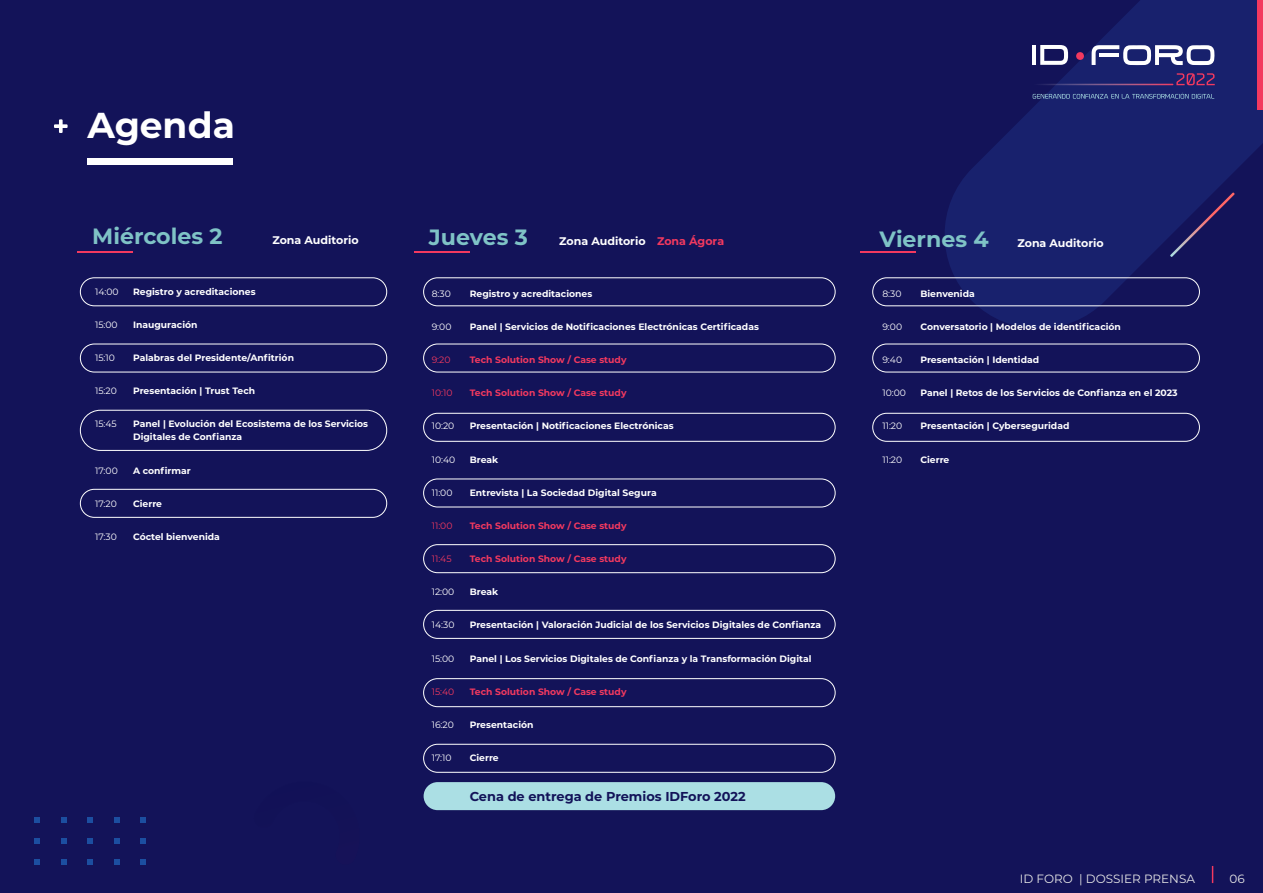
<style>
.page{position:relative;width:1263px;height:893px;background:#131359}
.page>*{position:absolute;margin:0;border:0;box-sizing:border-box;transform-origin:0 0}
.t1{font:700 36px "Montserrat";color:#fff}
.t2{font:700 22.05px "Montserrat";color:#7fc3c6}
.t3{font:700 12.9px "Montserrat";color:#131359}
.t4{font:12px "Montserrat";color:#e6e6e6}
.t5{font:700 11.1px "Montserrat";color:#fff}
.t6{font:700 9.15px/12.9px "Montserrat";color:#fff}
.t7{font:700 9.15px "Montserrat";color:#f3395f}
.t8{font:9.15px "Montserrat";color:#fff}
.t9{font:9.15px "Montserrat";color:#f3395f}
.s1{color:#f3395f}
</style>
<div class="page">
<svg style="left:945px;top:0;width:318px;height:328px;fill:#18216d"></svg>
<svg style="left:1170px;top:193px;width:65px;height:64px"></svg>
<svg style="left:34px;top:817px;width:6px;height:6px"></svg>
<svg style="left:61px;top:817px;width:5px;height:6px"></svg>
<svg style="left:87px;top:817px;width:6px;height:6px"></svg>
<svg style="left:114px;top:817px;width:6px;height:6px"></svg>
<svg style="left:140px;top:817px;width:6px;height:6px"></svg>
<svg style="left:34px;top:838px;width:6px;height:6px"></svg>
<svg style="left:61px;top:838px;width:5px;height:6px"></svg>
<svg style="left:87px;top:838px;width:6px;height:6px"></svg>
<svg style="left:114px;top:838px;width:6px;height:6px"></svg>
<svg style="left:140px;top:838px;width:6px;height:6px"></svg>
<svg style="left:34px;top:859px;width:6px;height:6px"></svg>
<svg style="left:61px;top:859px;width:5px;height:6px"></svg>
<svg style="left:87px;top:859px;width:6px;height:6px"></svg>
<svg style="left:114px;top:859px;width:6px;height:6px"></svg>
<svg style="left:140px;top:859px;width:6px;height:6px"></svg>
<svg style="left:1212px;top:866px;width:1px;height:17px"></svg>
<div style="left:1258px;top:0;width:5px;height:109px;background:#f3395f"></div>
<svg style="left:1040px;top:45px;width:28px;height:20px"></svg>
<svg style="left:1091px;top:45px;width:123px;height:20px"></svg>
<hr style="left:1099px;top:53px;width:20px;height:4px;background:#fff">
<hr style="left:1032px;top:45px;width:4px;height:20px;background:#fff">
<div style="left:1076px;top:52px;width:8px;height:8px;background:#f3395f;border-radius:50%"></div>
<svg style="left:1176px;top:73px;width:39px;height:12px"></svg>
<svg style="left:1033px;top:93px;width:181px;height:6px"></svg>
<svg style="left:1032px;top:84px;width:141px;height:1px"></svg>
<svg style="left:54px;top:119px;width:14px;height:14px"></svg>
<div style="left:87px;top:158px;width:146px;height:6px;background:#fff"></div>
<div style="left:80px;top:278px;width:307px;height:28px;border:1px solid #fff;border-radius:14px"></div>
<div style="left:423px;top:278px;width:412px;height:28px;border:1px solid #fff;border-radius:14px"></div>
<div style="left:872px;top:278px;width:327px;height:28px;border:1px solid #fff;border-radius:14px"></div>
<div style="left:872px;top:344px;width:327px;height:28px;border:1px solid #fff;border-radius:14px"></div>
<div style="left:872px;top:413px;width:327px;height:28px;border:1px solid #fff;border-radius:14px"></div>
<div style="left:423px;top:344px;width:412px;height:28px;border:1px solid #fff;border-radius:14px"></div>
<div style="left:423px;top:413px;width:412px;height:28px;border:1px solid #fff;border-radius:14px"></div>
<div style="left:423px;top:479px;width:412px;height:28px;border:1px solid #fff;border-radius:14px"></div>
<div style="left:423px;top:544px;width:412px;height:29px;border:1px solid #fff;border-radius:14px"></div>
<div style="left:423px;top:610px;width:412px;height:28px;border:1px solid #fff;border-radius:14px"></div>
<div style="left:423px;top:678px;width:412px;height:29px;border:1px solid #fff;border-radius:14px"></div>
<div style="left:423px;top:744px;width:412px;height:28px;border:1px solid #fff;border-radius:14px"></div>
<div style="left:424px;top:782px;width:411px;height:28px;background:#abdfe4;border-radius:14px"></div>
<div style="left:80px;top:344px;width:307px;height:28px;border:1px solid #fff;border-radius:14px"></div>
<div style="left:80px;top:489px;width:307px;height:28px;border:1px solid #fff;border-radius:14px"></div>
<div style="left:80px;top:410px;width:307px;height:41px;border:1px solid #fff;border-radius:20px"></div>
<hr style="left:77px;top:251px;width:56px;height:2px;background:#f3395f">
<hr style="left:414px;top:251px;width:56px;height:2px;background:#f3395f">
<hr style="left:860px;top:251px;width:56px;height:2px;background:#f3395f">
<h1 class="t1" style="left:87px;top:99px;width:149px">Agenda</h1>
<h2 class="t2" style="left:92px;top:220px;width:132px">Miércoles 2</h2>
<p class="t5" style="left:272px;top:232px;width:88px">Zona Auditorio</p>
<h2 class="t2" style="left:429px;top:221px;width:100px">Jueves 3</h2>
<p class="t5" style="left:559px;top:233px;width:166px">Zona Auditorio <span class="s1">Zona Ágora</span></p>
<h2 class="t2" style="left:879px;top:223px;width:111px">Viernes 4</h2>
<p class="t5" style="left:1017px;top:235px;width:88px">Zona Auditorio</p>
<p class="t8" style="left:95px;top:285px;width:25px">14:00</p>
<p class="t8" style="left:95px;top:318px;width:24px">15:00</p>
<p class="t8" style="left:95px;top:351px;width:21px">15:10</p>
<p class="t8" style="left:95px;top:385px;width:23px">15:20</p>
<p class="t8" style="left:95px;top:418px;width:23px">15:45</p>
<p class="t8" style="left:95px;top:464px;width:24px">17:00</p>
<p class="t8" style="left:95px;top:497px;width:23px">17:20</p>
<p class="t8" style="left:95px;top:530px;width:23px">17:30</p>
<p class="t6" style="left:133px;top:284px;width:124px">Registro y acreditaciones</p>
<p class="t6" style="left:133px;top:318px;width:66px">Inauguración</p>
<p class="t6" style="left:133px;top:351px;width:162px">Palabras del Presidente/Anfitrión</p>
<p class="t6" style="left:133px;top:384px;width:124px">Presentación | Trust Tech</p>
<p class="t6" style="left:133px;top:417px;width:237px">Panel | Evolución del Ecosistema de los Servicios<br>Digitales de Confianza</p>
<p class="t6" style="left:133px;top:463px;width:59px">A confirmar</p>
<p class="t6" style="left:133px;top:496px;width:30px">Cierre</p>
<p class="t6" style="left:133px;top:530px;width:88px">Cóctel bienvenida</p>
<p class="t8" style="left:432px;top:287px;width:21px">8:30</p>
<p class="t8" style="left:432px;top:320px;width:21px">9:00</p>
<p class="t9" style="left:432px;top:353px;width:20px">9:20</p>
<p class="t9" style="left:432px;top:387px;width:22px">10:10</p>
<p class="t8" style="left:432px;top:420px;width:24px">10:20</p>
<p class="t8" style="left:432px;top:453px;width:25px">10:40</p>
<p class="t8" style="left:432px;top:486px;width:22px">11:00</p>
<p class="t9" style="left:432px;top:519px;width:22px">11:00</p>
<p class="t9" style="left:432px;top:553px;width:21px">11:45</p>
<p class="t8" style="left:432px;top:586px;width:24px">12:00</p>
<p class="t8" style="left:432px;top:619px;width:24px">14:30</p>
<p class="t8" style="left:432px;top:652px;width:24px">15:00</p>
<p class="t9" style="left:432px;top:685px;width:24px">15:40</p>
<p class="t8" style="left:432px;top:718px;width:24px">16:20</p>
<p class="t8" style="left:432px;top:752px;width:21px">17:10</p>
<p class="t6" style="left:470px;top:286px;width:124px">Registro y acreditaciones</p>
<p class="t6" style="left:470px;top:320px;width:291px">Panel | Servicios de Notificaciones Electrónicas Certificadas</p>
<p class="t7" style="left:470px;top:353px;width:158px">Tech Solution Show / Case study</p>
<p class="t7" style="left:470px;top:386px;width:158px">Tech Solution Show / Case study</p>
<p class="t6" style="left:470px;top:419px;width:205px">Presentación | Notificaciones Electrónicas</p>
<p class="t6" style="left:470px;top:452px;width:30px">Break</p>
<p class="t6" style="left:470px;top:486px;width:188px">Entrevista | La Sociedad Digital Segura</p>
<p class="t7" style="left:470px;top:519px;width:158px">Tech Solution Show / Case study</p>
<p class="t7" style="left:470px;top:552px;width:158px">Tech Solution Show / Case study</p>
<p class="t6" style="left:470px;top:585px;width:30px">Break</p>
<p class="t6" style="left:470px;top:618px;width:353px">Presentación | Valoración Judicial de los Servicios Digitales de Confianza</p>
<p class="t6" style="left:470px;top:651px;width:343px">Panel | Los Servicios Digitales de Confianza y la Transformación Digital</p>
<p class="t7" style="left:470px;top:685px;width:158px">Tech Solution Show / Case study</p>
<p class="t6" style="left:470px;top:718px;width:65px">Presentación</p>
<p class="t6" style="left:470px;top:751px;width:30px">Cierre</p>
<h3 class="t3" style="left:470px;top:787px;width:278px">Cena de entrega de Premios IDForo 2022</h3>
<p class="t8" style="left:882px;top:287px;width:21px">8:30</p>
<p class="t8" style="left:882px;top:320px;width:21px">9:00</p>
<p class="t8" style="left:882px;top:354px;width:21px">9:40</p>
<p class="t8" style="left:882px;top:387px;width:25px">10:00</p>
<p class="t8" style="left:882px;top:420px;width:21px">11:20</p>
<p class="t8" style="left:882px;top:453px;width:21px">11:20</p>
<p class="t6" style="left:920px;top:287px;width:56px">Bienvenida</p>
<p class="t6" style="left:920px;top:320px;width:202px">Conversatorio | Modelos de identificación</p>
<p class="t6" style="left:920px;top:353px;width:120px">Presentación | Identidad</p>
<p class="t6" style="left:920px;top:386px;width:259px">Panel | Retos de los Servicios de Confianza en el 2023</p>
<p class="t6" style="left:920px;top:419px;width:151px">Presentación | Cyberseguridad</p>
<p class="t6" style="left:920px;top:452px;width:30px">Cierre</p>
<h3 class="t4" style="left:1020px;top:870px;width:177px">ID FORO | DOSSIER PRENSA</h3>
<h3 class="t4" style="left:1229px;top:870px;width:17px">06</h3>
</div>
